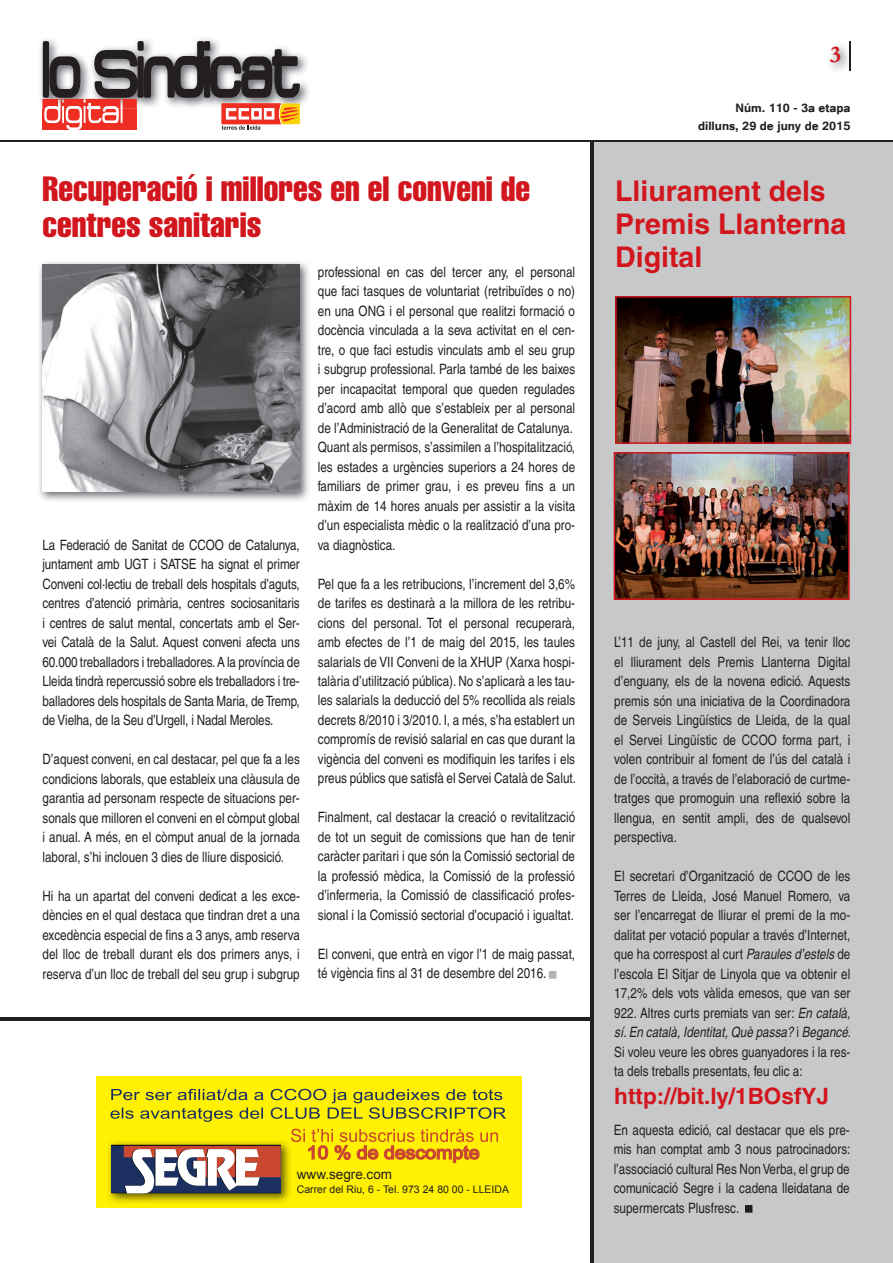
<style>
.page{position:relative;width:893px;height:1263px;background:#fff}
.page>*{position:absolute;margin:0;border:0;box-sizing:border-box;transform-origin:0 0}
.t1{font:extra-condensed 34.5px/36px "Helvetica";color:#d2161e}
.t2{font:700 28.5px/33px "Helvetica";color:#d2161e}
.t3{font:700 24px "Garamond";color:#d2161e}
.t4{font:700 22.5px "Helvetica";color:#d2161e}
.t5{font:700 15px/18px "Tunga";color:#231f20;text-align:right}
.t6{font:condensed 14.25px/19.5px "Helvetica";color:#231f20;text-align:justify}
.t7{font:13.5px "Arial";color:#231f20}
.t8{font:10.5px "Arial";color:#231f20}
.s1{font-style:italic}
</style>
<div class="page">
<div style="left:593px;top:141px;width:300px;height:1122px;background:#c7c8ca"></div>
<img style="left:830px;top:42px;width:20px;height:29px">
<hr style="left:850px;top:41px;width:1px;height:30px;background:#231f20">
<img style="left:40px;top:38px;width:269px;height:71px">
<svg style="left:43px;top:41px;width:257px;height:89px"></svg>
<hr style="left:0;top:140px;width:893px;height:1px;background:#231f20">
<hr style="left:590px;top:141px;width:3px;height:1122px;background:#231f20">
<svg style="left:549px;top:971px;width:7px;height:8px"></svg>
<div style="left:96px;top:1076px;width:425px;height:132px;background:#fff101"></div>
<svg style="left:111px;top:1089px;width:395px;height:33px"></svg>
<img style="left:108px;top:1141px;width:182px;height:62px">
<svg style="left:291px;top:1129px;width:207px;height:34px"></svg>
<div style="left:111px;top:1145px;width:170px;height:48px;background:#1b2f61"></div>
<hr style="left:111px;top:1193px;width:170px;height:1px;background:#000">
<hr style="left:111px;top:1145px;width:170px;height:1px;background:#000">
<svg style="left:124px;top:1145px;width:157px;height:48px"></svg>
<img style="left:615px;top:296px;width:236px;height:148px">
<img style="left:614px;top:452px;width:236px;height:148px">
<svg style="left:745px;top:1205px;width:7px;height:8px"></svg>
<hr style="left:0;top:1017px;width:590px;height:3px;background:#231f20">
<img style="left:39px;top:262px;width:270px;height:239px">
<img style="left:43px;top:265px;width:257px;height:226px">
<h1 class="t1" style="left:43px;top:170px;width:489px">Recuperació i millores en el conveni de centres sanitaris</h1>
<p class="t6" style="left:318px;top:262px;width:259px;text-align:left">professional en cas del tercer any, el personal que faci tasques de voluntariat (retribuïdes o no) en una ONG i el personal que realitzi formació o docència vinculada a la seva activitat en el cen&shy;tre, o que faci estudis vinculats amb el seu grup i subgrup professional. Parla també de les baixes per incapacitat temporal que queden regulades d’acord amb allò que s’estableix per al personal de l’Administració de la Generalitat de Catalunya.<br>Quant als permisos, s’assimilen a l’hospitalització, les estades a urgències superiors a 24 hores de familiars de primer grau, i es preveu fins a un màxim de 14 hores anuals per assistir a la visita d’un especialista mèdic o la realització d’una pro&shy;va diagnòstica.</p>
<p class="t6" style="left:318px;top:574px;width:260px">Pel que fa a les retribucions, l’increment del 3,6% de tarifes es destinarà a la millora de les retribu&shy;cions del personal. Tot el personal recuperarà, amb efectes de l’1 de maig del 2015, les taules salarials de VII Conveni de la XHUP (Xarxa hospi&shy;talària d’utilització pública). No s’aplicarà a les tau&shy;les salarials la deducció del 5% recollida als reials decrets 8/2010 i 3/2010. I, a més, s’ha establert un compromís de revisió salarial en cas que durant la vigència del conveni es modifiquin les tarifes i els preus públics que satisfà el Servei Català de Salut.</p>
<p class="t6" style="left:318px;top:808px;width:259px">Finalment, cal destacar la creació o revitalització de tot un seguit de comissions que han de tenir caràcter paritari i que són la Comissió sectorial de la professió mèdica, la Comissió de la professió d’infermeria, la Comissió de classificació profes&shy;sional i la Comissió sectorial d’ocupació i igualtat.</p>
<p class="t6" style="left:318px;top:944px;width:259px">El conveni, que entrà en vigor l’1 de maig passat, té vigència fins al 31 de desembre del 2016.</p>
<p class="t6" style="left:43px;top:535px;width:259px">La Federació de Sanitat de CCOO de Catalunya, juntament amb UGT i SATSE ha signat el primer Conveni col·lectiu de treball dels hospitals d’aguts, centres d’atenció primària, centres sociosanitaris i centres de salut mental, concertats amb el Ser&shy;vei Català de la Salut. Aquest conveni afecta uns 60.000 treballadors i treballadores. A la província de Lleida tindrà repercussió sobre els treballadors i tre&shy;balladores dels hospitals de Santa Maria, de Tremp, de Vielha, de la Seu d’Urgell, i Nadal Meroles.</p>
<p class="t6" style="left:43px;top:749px;width:259px">D’aquest conveni, en cal destacar, pel que fa a les condicions laborals, que estableix una clàusula de garantia ad personam respecte de situacions per&shy;sonals que milloren el conveni en el còmput global i anual. A més, en el còmput anual de la jornada laboral, s’hi inclouen 3 dies de lliure disposició.</p>
<p class="t6" style="left:43px;top:886px;width:259px">Hi ha un apartat del conveni dedicat a les exce&shy;dències en el qual destaca que tindran dret a una excedència especial de fins a 3 anys, amb reserva del lloc de treball durant els dos primers anys, i reserva d’un lloc de treball del seu grup i subgrup</p>
<p class="t7" style="left:297px;top:1165px;width:97px">www.segre.com</p>
<p class="t8" style="left:297px;top:1182px;width:214px">Carrer del Riu, 6 - Tel. 973 24 80 00 - LLEIDA</p>
<h3 class="t3" style="left:830px;top:38px;width:13px">3</h3>
<p class="t5" style="left:698px;top:98px;width:154px">Núm. 110 - 3a etapa dilluns, 29 de juny de 2015</p>
<h2 class="t2" style="left:615px;top:174px;width:233px">Lliurament dels<br>Premis Llanterna<br>Digital</h2>
<p class="t6" style="left:614px;top:632px;width:238px">L’11 de juny, al Castell del Rei, va tenir lloc el lliurament dels Premis Llanterna Digital d’enguany, els de la novena edició. Aquests premis són una iniciativa de la Coordinadora de Serveis Lingüístics de Lleida, de la qual el Servei Lingüístic de CCOO forma part, i volen contribuir al foment de l’ús del català i de l’occità, a través de l’elaboració de curtme&shy;tratges que promoguin una reflexió sobre la llengua, en sentit ampli, des de qualsevol perspectiva.</p>
<p class="t6" style="left:614px;top:866px;width:238px">El secretari d’Organització de CCOO de les Terres de Lleida, José Manuel Romero, va ser l’encarregat de lliurar el premi de la mo&shy;dalitat per votació popular a través d’Internet, que ha correspost al curt <span class="s1">Paraules d’estels</span> de l’escola El Sitjar de Linyola que va obtenir el 17,2% dels vots vàlida emesos, que van ser 922. Altres curts premiats van ser: <span class="s1">En català, sí. En català, Identitat, Què passa?</span> i <span class="s1">Begancé</span>.<br>Si voleu veure les obres guanyadores i la res&shy;ta dels treballs presentats, feu clic a:</p>
<h3 class="t4" style="left:614px;top:1082px;width:216px">http://bit.ly/1BOsfYJ</h3>
<p class="t6" style="left:614px;top:1120px;width:238px">En aquesta edició, cal destacar que els pre&shy;mis han comptat amb 3 nous patrocinadors: l’associació cultural Res Non Verba, el grup de comunicació Segre i la cadena lleidatana de supermercats Plusfresc.</p>
</div>
